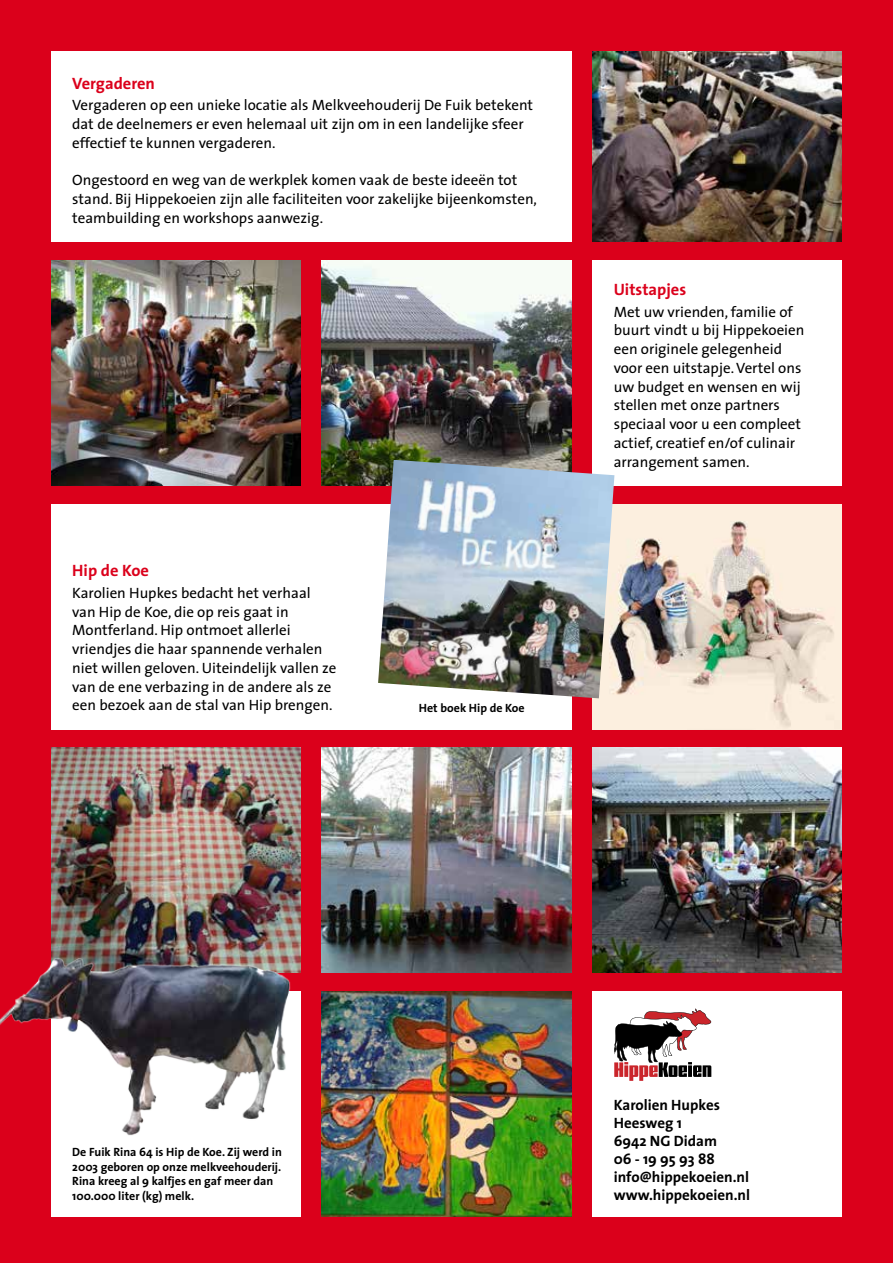
<style>
.page{position:relative;width:893px;height:1263px;background:#db001b}
.page>*{position:absolute;margin:0;border:0;box-sizing:border-box;transform-origin:0 0}
.t1{font:700 16.5px "The Sans";color:#db001b}
.t2{font:15px/18.8px "The Sans";color:#000}
.t3{font:700 15px/18px "The Sans";color:#000}
.t4{font:700 12px/14.4px "The Sans";color:#000}
</style>
<div class="page">
<div style="left:51px;top:992px;width:249px;height:225px;background:#fff"></div>
<div style="left:592px;top:992px;width:250px;height:225px;background:#fff"></div>
<div style="left:51px;top:504px;width:520px;height:225px;background:#fff"></div>
<div style="left:592px;top:260px;width:250px;height:225px;background:#fff"></div>
<div style="left:51px;top:51px;width:520px;height:191px;background:#fff"></div>
<img style="left:322px;top:992px;width:249px;height:225px">
<img style="left:322px;top:260px;width:249px;height:225px">
<img style="left:592px;top:748px;width:250px;height:225px">
<img style="left:51px;top:260px;width:249px;height:225px">
<svg style="left:614px;top:1008px;width:97px;height:73px"></svg>
<img style="left:322px;top:748px;width:249px;height:225px">
<img style="left:51px;top:748px;width:249px;height:187px">
<img style="left:592px;top:504px;width:250px;height:225px">
<img style="left:0;top:935px;width:301px;height:207px">
<img style="left:592px;top:52px;width:250px;height:190px">
<img style="left:378px;top:460px;width:236px;height:238px">
<p class="t1" style="left:72px;top:69px;width:84px">Vergaderen</p>
<p class="t2" style="left:72px;top:95px;width:462px">Vergaderen op een unieke locatie als Melkveehouderij De Fuik betekent dat de deelnemers er even helemaal uit zijn om in een landelijke sfeer effectief te kunnen vergaderen.</p>
<p class="t2" style="left:72px;top:170px;width:466px">Ongestoord en weg van de werkplek komen vaak de beste ideeën tot stand. Bij Hippekoeien zijn alle faciliteiten voor zakelijke bijeenkomsten, teambuilding en workshops aanwezig.</p>
<p class="t1" style="left:72px;top:557px;width:78px">Hip de Koe</p>
<p class="t2" style="left:72px;top:583px;width:266px">Karolien Hupkes bedacht het verhaal van Hip de Koe, die op reis gaat in Montferland. Hip ontmoet allerlei vriendjes die haar spannende verhalen niet willen geloven. Uiteindelijk vallen ze van de ene verbazing in de andere als ze een bezoek aan de stal van Hip brengen.</p>
<p class="t4" style="left:419px;top:700px;width:107px">Het boek Hip de Koe</p>
<p class="t1" style="left:614px;top:275px;width:74px">Uitstapjes</p>
<p class="t2" style="left:614px;top:302px;width:192px">Met uw vrienden, familie of buurt vindt u bij Hippekoeien een originele gelegenheid voor een uitstapje. Vertel ons uw budget en wensen en wij stellen met onze partners speciaal voor u een compleet actief, creatief en/of culinair arrangement samen.</p>
<p class="t4" style="left:72px;top:1145px;width:211px">De Fuik Rina 64 is Hip de Koe. Zij werd in 2003 geboren op onze melkveehouderij.<br>Rina kreeg al 9 kalfjes en gaf meer dan 100.000 liter (kg) melk.</p>
<p class="t3" style="left:614px;top:1095px;width:138px">Karolien Hupkes<br>Heesweg 1<br>6942 NG Didam<br>06 - 19 95 93 88 info@hippekoeien.nl www.hippekoeien.nl</p>
</div>
